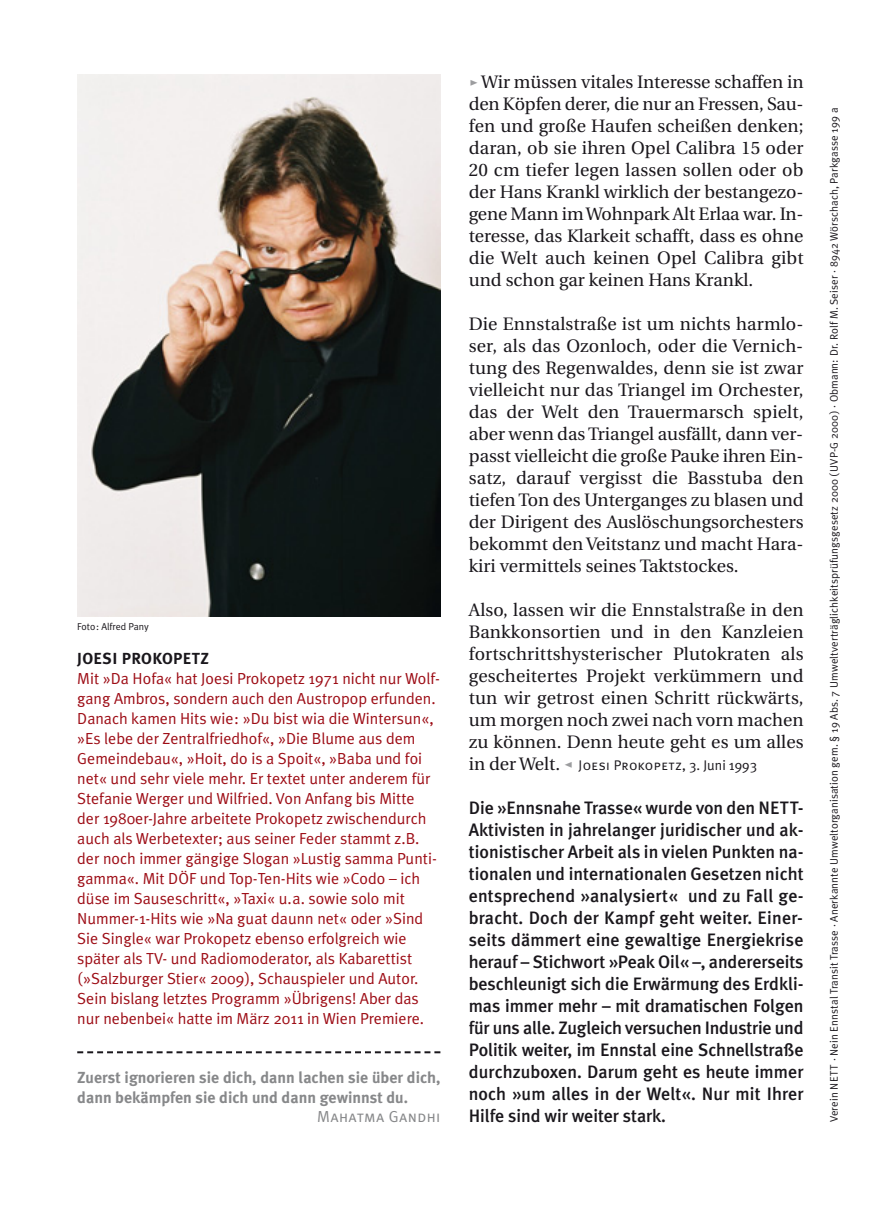
<style>
.page{position:relative;width:878px;height:1226px;background:#fff}
.page>*{position:absolute;margin:0;border:0;box-sizing:border-box;transform-origin:0 0}
.t1{font:18px/22px "Utopia";color:#1a171c;text-align:justify}
.t2{font:500 18px/22px "Meta Plus";color:#1a171c;text-align:justify}
.t3{font:16px/20px "Meta Plus Normal";color:#9d0c15}
.t4{font:700 16px/19.2px "Meta Plus";color:#87888a}
.t5{font:700 16px "Meta Plus";letter-spacing:.025em;color:#1a171c}
.t6{font:16px "Meta Plus Normal Caps";letter-spacing:.025em;color:#87888a}
.t7{font:14px "Meta Plus Normal Caps";letter-spacing:.025em;color:#1a171c}
.t8{font:11px "Meta Plus Normal";letter-spacing:.01em;color:#1a171c}
.t9{font:10px "Meta Plus Normal";color:#1a171c}
.s1{font-family:"The Sans Semi Light Caps";color:#9c9d9f}
.s2{font-family:"Utopia";font-size:18px}
.s3{font-family:"The Sans Semi Light Caps";font-size:18px;color:#9c9d9f}
.s4{font-family:"Meta Plus Normal"}
</style>
<div class="page">
<img style="left:77px;top:74px;width:363px;height:542px">
<svg style="left:77px;top:1051px;width:363px;height:2px"></svg>
<p class="t9" style="left:77px;top:622px;width:73px">Foto: Alfred Pany</p>
<p class="t5" style="left:77px;top:653px;width:133px">JOESI PROKOPETZ</p>
<p class="t3" style="left:77px;top:670px;width:364px">Mit »Da Hofa« hat Joesi Prokopetz 1971 nicht nur Wolf&shy;gang Ambros, sondern auch den Austropop erfunden.<br>Danach kamen Hits wie: »Du bist wia die Wintersun«, »Es lebe der Zentralfriedhof«, »Die Blume aus dem Gemeindebau«, »Hoit, do is a Spoit«, »Baba und foi net« und sehr viele mehr. Er textet unter anderem für Stefanie Werger und Wilfried. Von Anfang bis Mitte der 1980er-Jahre arbeitete Prokopetz zwischendurch auch als Werbetexter; aus seiner Feder stammt z.B. der noch immer gängige Slogan »Lustig samma Punti&shy;gamma«. Mit DÖF und Top-Ten-Hits wie »Codo – ich düse im Sauseschritt«, »Taxi« u.a. sowie solo mit Nummer-1-Hits wie »Na guat daunn net« oder »Sind Sie Single« war Prokopetz ebenso erfolgreich wie später als TV- und Radiomoderator, als Kabarettist (»Salzburger Stier« 2009), Schauspieler und Autor.<br>Sein bislang letztes Programm »Übrigens! Aber das nur nebenbei« hatte im März 2011 in Wien Premiere.</p>
<p class="t4" style="left:77px;top:1069px;width:364px">Zuerst ignorieren sie dich, dann lachen sie über dich, dann bekämpfen sie dich und dann gewinnst du.</p>
<p class="t6" style="left:317px;top:1107px;width:125px">Mahatma Gandhi</p>
<p class="t1" style="left:468px;top:72px;width:336px"><span class="s1">&gt;</span>Wir müssen vitales Interesse schaffen in den Köpfen derer, die nur an Fressen, Sau&shy;fen und große Haufen scheißen denken; daran, ob sie ihren Opel Calibra 15 oder 20 cm tiefer legen lassen sollen oder ob der Hans Krankl wirklich der bestangezo&shy;gene Mann im Wohnpark Alt Erlaa war. In&shy;teresse, das Klarkeit schafft, dass es ohne die Welt auch keinen Opel Calibra gibt und schon gar keinen Hans Krankl.</p>
<p class="t1" style="left:468px;top:314px;width:336px">Die Ennstalstraße ist um nichts harmlo&shy;ser, als das Ozonloch, oder die Vernich&shy;tung des Regenwaldes, denn sie ist zwar vielleicht nur das Triangel im Orchester, das der Welt den Trauermarsch spielt, aber wenn das Triangel ausfällt, dann ver&shy;passt vielleicht die große Pauke ihren Ein&shy;satz, darauf vergisst die Basstuba den tie fen Ton des Unterganges zu blasen und der Dirigent des Auslöschungsorchesters bekommt den Veitstanz und macht Hara&shy;kiri vermittels seines Taktstockes.</p>
<p class="t1" style="left:468px;top:600px;width:336px">Also, lassen wir die Ennstalstraße in den Bankkonsortien und in den Kanzleien fortschrittshysterischer Plutokraten als ge scheitertes Projekt verkümmern und tun wir getrost einen Schritt rückwärts, um morgen noch zwei nach vorn machen zu können. Denn heute geht es um alles</p>
<p class="t7" style="left:468px;top:757px;width:290px"><span class="s2">in der Welt.</span> <span class="s3">&lt;</span> Joesi Prokopetz<span class="s4">, 3. Juni 1993</span></p>
<p class="t2" style="left:468px;top:798px;width:336px">Die »Ennsnahe Trasse« wurde von den NETT-Aktivisten in jahrelanger juridischer und ak&shy;tionistischer Arbeit als in vielen Punkten na&shy;tionalen und internationalen Gesetzen nicht entsprechend »analysiert« und zu Fall ge&shy;bracht. Doch der Kampf geht weiter. Einer&shy;seits dämmert eine gewaltige Energiekrise herauf – Stichwort »Peak Oil« –, andererseits beschleunigt sich die Er wärmung des Erdkli&shy;mas immer mehr – mit dramatischen Folgen für uns alle. Zugleich versuchen Industrie und Politik weiter, im Ennstal eine Schnell straße durch zuboxen. Darum geht es heute immer noch »um alles in der Welt«. Nur mit Ihrer Hilfe sind wir weiter stark.</p>
<p class="t8" style="left:829px;top:1122px;width:1015px;rotate:-90deg">Verein NETT · Nein Ennstal Transit Trasse · Anerkannte Umweltorganisation gem. § 19 Abs. 7 Umweltverträglichkeitsprüfungsgesetz 2000 ( UVP-G 2000) · Obmann: Dr. Rolf M. Seiser · 8942 Wörschach, Parkgasse 199 a</p>
</div>
